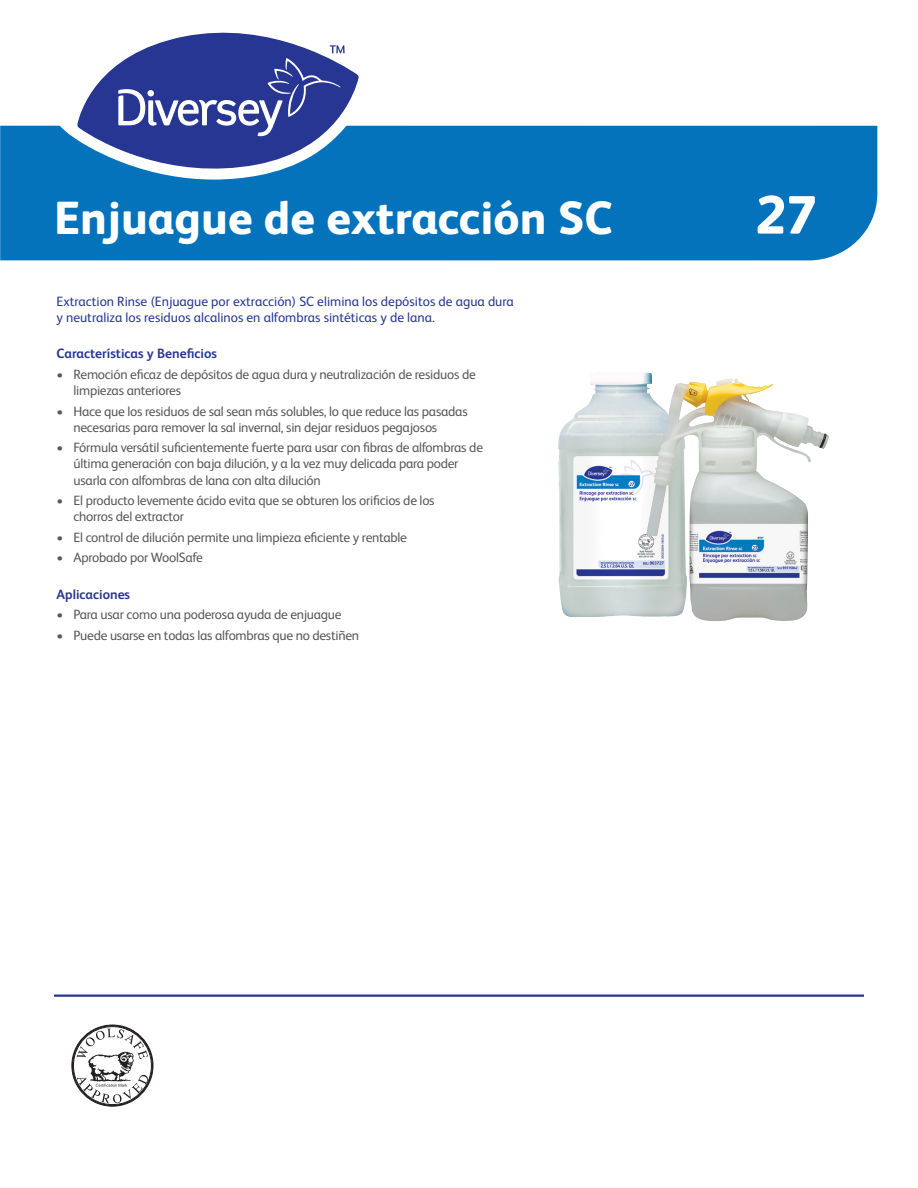
<style>
.page{position:relative;width:918px;height:1188px;background:#fff}
.page>*{position:absolute;margin:0;border:0;box-sizing:border-box;transform-origin:0 0}
.t1{font:800 54px "FS Albert Pro";color:#fff}
.t2{font:800 46.5px "FS Albert Pro";color:#fff}
.t3{font:13.5px/16.2px "FS Albert Pro";letter-spacing:-.02em;color:#57585a}
.t4{font:13.5px/16.2px "FS Albert Pro";color:#263692}
.t5{font:700 13.5px "FS Albert Pro";color:#263692}
</style>
<div class="page">
<div style="left:0;top:126px;width:877px;height:134px;background:#0473bb"></div>
<hr style="left:54px;top:995px;width:810px;height:2px;background:#263692">
<img style="left:558px;top:373px;width:94px;height:244px">
<div style="left:73px;top:1026px;width:79px;height:79px;border:1px solid #231f20;border-radius:50%"></div>
<svg style="left:77px;top:1029px;width:72px;height:74px"></svg>
<img style="left:647px;top:379px;width:161px;height:243px">
<svg style="left:57px;top:125px;width:317px;height:55px;background:#187ec0"></svg>
<svg style="left:77px;top:32px;width:282px;height:149px"></svg>
<svg style="left:118px;top:45px;width:227px;height:91px;background:#4b58a4"></svg>
<h2 class="t2" style="left:54px;top:181px;width:560px">Enjuague de extracción SC</h2>
<h1 class="t1" style="left:756px;top:173px;width:63px">27</h1>
<p class="t4" style="left:57px;top:292px;width:459px">Extraction Rinse (Enjuague por extracción) SC elimina los depósitos de agua dura y neutraliza los residuos alcalinos en alfombras sintéticas y de lana.</p>
<p class="t5" style="left:57px;top:344px;width:162px">Características y Beneficios</p>
<p class="t3" style="left:74px;top:365px;width:404px;text-indent:-17px">• Remoción eficaz de depósitos de agua dura y neutralización de residuos de limpiezas anteriores</p>
<p class="t3" style="left:74px;top:402px;width:396px;text-indent:-17px">• Hace que los residuos de sal sean más solubles, lo que reduce las pasadas necesarias para remover la sal invernal, sin dejar residuos pegajosos</p>
<p class="t3" style="left:74px;top:438px;width:411px;text-indent:-17px">• Fórmula versátil suficientemente fuerte para usar con fibras de alfombras de última generación con baja dilución, y a la vez muy delicada para poder usarla con alfombras de lana con alta dilución</p>
<p class="t3" style="left:74px;top:491px;width:363px;text-indent:-17px">• El producto levemente ácido evita que se obturen los orificios de los chorros del extractor</p>
<p class="t3" style="left:57px;top:528px;width:352px">• El control de dilución permite una limpieza eficiente y rentable</p>
<p class="t3" style="left:57px;top:548px;width:148px">• Aprobado por WoolSafe</p>
<p class="t5" style="left:57px;top:584px;width:75px">Aplicaciones</p>
<p class="t3" style="left:57px;top:605px;width:287px">• Para usar como una poderosa ayuda de enjuague</p>
<p class="t3" style="left:57px;top:626px;width:304px">• Puede usarse en todas las alfombras que no destiñen</p>
</div>
